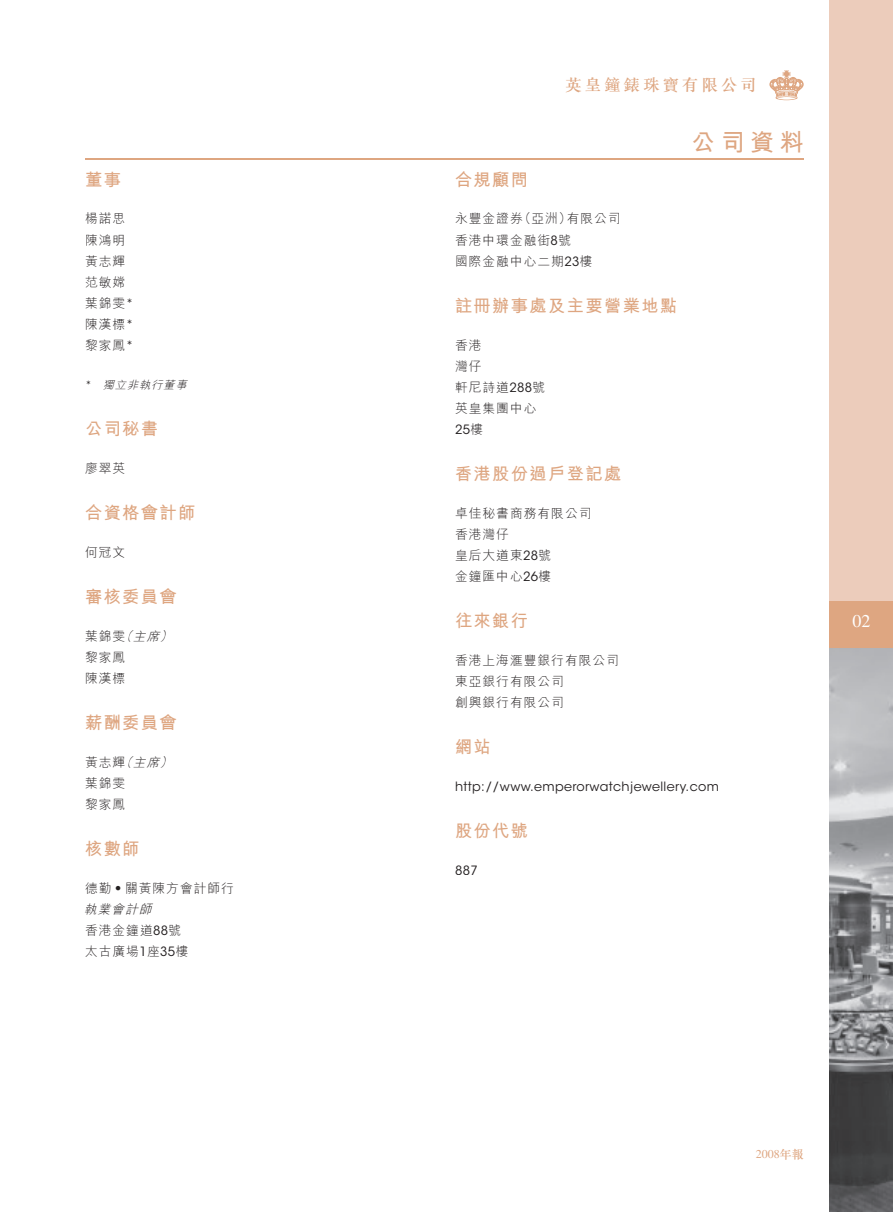
<style>
.page{position:relative;width:893px;height:1212px;background:#fff}
.page>*{position:absolute;margin:0;border:0;box-sizing:border-box;transform-origin:0 0}
.t1{font:24px "M Hei HK Bold B5 pc H";color:#dea681}
.t2{font:18px "Times LT Std";color:#fff}
.t3{font:17.25px "M Hei HK Bold B5 pc H";letter-spacing:.08em;color:#dea681}
.t4{font:16.2px "M Sung HK Medium B5 pc H";letter-spacing:.2em;color:#dea681}
.t5{font:12.75px/21px "M Hei HK Light B5 pc H";letter-spacing:.08em;color:#231f20}
.t6{font:12.75px "ITC Avant Garde Std";letter-spacing:.03em;color:#231f20}
.t7{font:12px "Times LT Std";color:#dea681}
.t8{font:italic 11.25px "M Hei HK Light B5 pc H";color:#231f20}
.s1{font-family:"ITC Avant Garde Std"}
.s2{font-family:"ITC Avant Garde Std";font-style:normal}
.s3{font-style:italic}
.s4{font-family:"M Hei HK Light B5 pc H"}
.s5{font-family:"M Sung HK Medium B5 pc H"}
</style>
<div class="page">
<img style="left:829px;top:647px;width:64px;height:565px">
<div style="left:829px;top:0;width:64px;height:606px;background:#ecccbb"></div>
<div style="left:829px;top:601px;width:64px;height:46px;background:#dea681"></div>
<svg style="left:769px;top:70px;width:35px;height:30px"></svg>
<hr style="left:85px;top:159px;width:719px;height:1px;background:#dea681">
<h3 class="t3" style="left:85px;top:173px;width:37px">董事</h3>
<p class="t5" style="left:85px;top:210px;width:50px">楊諾思陳鴻明黃志輝范敏嫦葉錦雯<span class="s1">*</span>陳漢標<span class="s1">*</span>黎家鳳<span class="s1">*</span></p>
<p class="t8" style="left:85px;top:380px;width:106px"><span class="s2">*</span> 獨立非執行董事</p>
<h3 class="t3" style="left:85px;top:422px;width:75px">公司秘書</h3>
<p class="t5" style="left:85px;top:459px;width:42px">廖翠英</p>
<h3 class="t3" style="left:85px;top:506px;width:112px">合資格會計師</h3>
<p class="t5" style="left:85px;top:543px;width:42px">何冠文</p>
<h3 class="t3" style="left:85px;top:590px;width:93px">審核委員會</h3>
<p class="t5" style="left:85px;top:627px;width:92px">葉錦雯<span class="s3">（主席）</span>黎家鳳<br>陳漢標</p>
<h3 class="t3" style="left:85px;top:716px;width:93px">薪酬委員會</h3>
<p class="t5" style="left:85px;top:753px;width:92px">黃志輝<span class="s3">（主席）</span>葉錦雯<br>黎家鳳</p>
<h3 class="t3" style="left:85px;top:842px;width:56px">核數師</h3>
<p class="t5" style="left:85px;top:879px;width:151px">德勤‧關黃陳方會計師行</p>
<p class="t5" style="left:84px;top:900px;width:106px"><span class="s3">執業會計師<br></span>香港金鐘道<span class="s1">88</span>號太古廣場<span class="s1">1</span>座<span class="s1">35</span>樓</p>
<p class="t4" style="left:566px;top:78px;width:193px">英皇鐘錶珠寶有限公司</p>
<h1 class="t1" style="left:691px;top:133px;width:114px">公司資料</h1>
<h3 class="t3" style="left:455px;top:173px;width:75px">合規顧問</h3>
<p class="t5" style="left:455px;top:210px;width:167px">永豐金證券（亞洲）有限公司香港中環金融街<span class="s1">8</span>號<br>國際金融中心二期<span class="s1">23</span>樓</p>
<h3 class="t3" style="left:455px;top:299px;width:224px">註冊辦事處及主要營業地點</h3>
<p class="t5" style="left:455px;top:336px;width:92px">香港<br>灣仔<br>軒尼詩道<span class="s1">288</span>號英皇集團中心</p>
<p class="t6" style="left:455px;top:421px;width:30px">25<span class="s4">樓</span></p>
<h3 class="t3" style="left:455px;top:467px;width:168px">香港股份過戶登記處</h3>
<p class="t5" style="left:455px;top:504px;width:138px">卓佳秘書商務有限公司香港灣仔<br>皇后大道東<span class="s1">28</span>號<br>金鐘匯中心<span class="s1">26</span>樓</p>
<h3 class="t3" style="left:455px;top:614px;width:75px">往來銀行</h3>
<p class="t5" style="left:455px;top:651px;width:166px">香港上海滙豐銀行有限公司東亞銀行有限公司<br>創興銀行有限公司</p>
<h3 class="t3" style="left:455px;top:740px;width:37px">網站</h3>
<p class="t6" style="left:455px;top:778px;width:265px">http://www.emperorwatchjewellery.com</p>
<h3 class="t3" style="left:455px;top:824px;width:75px">股份代號</h3>
<p class="t6" style="left:455px;top:862px;width:24px">887</p>
<h2 class="t2" style="left:853px;top:610px;width:19px">02</h2>
<p class="t7" style="left:756px;top:1147px;width:49px">2008<span class="s5">年報</span></p>
</div>
